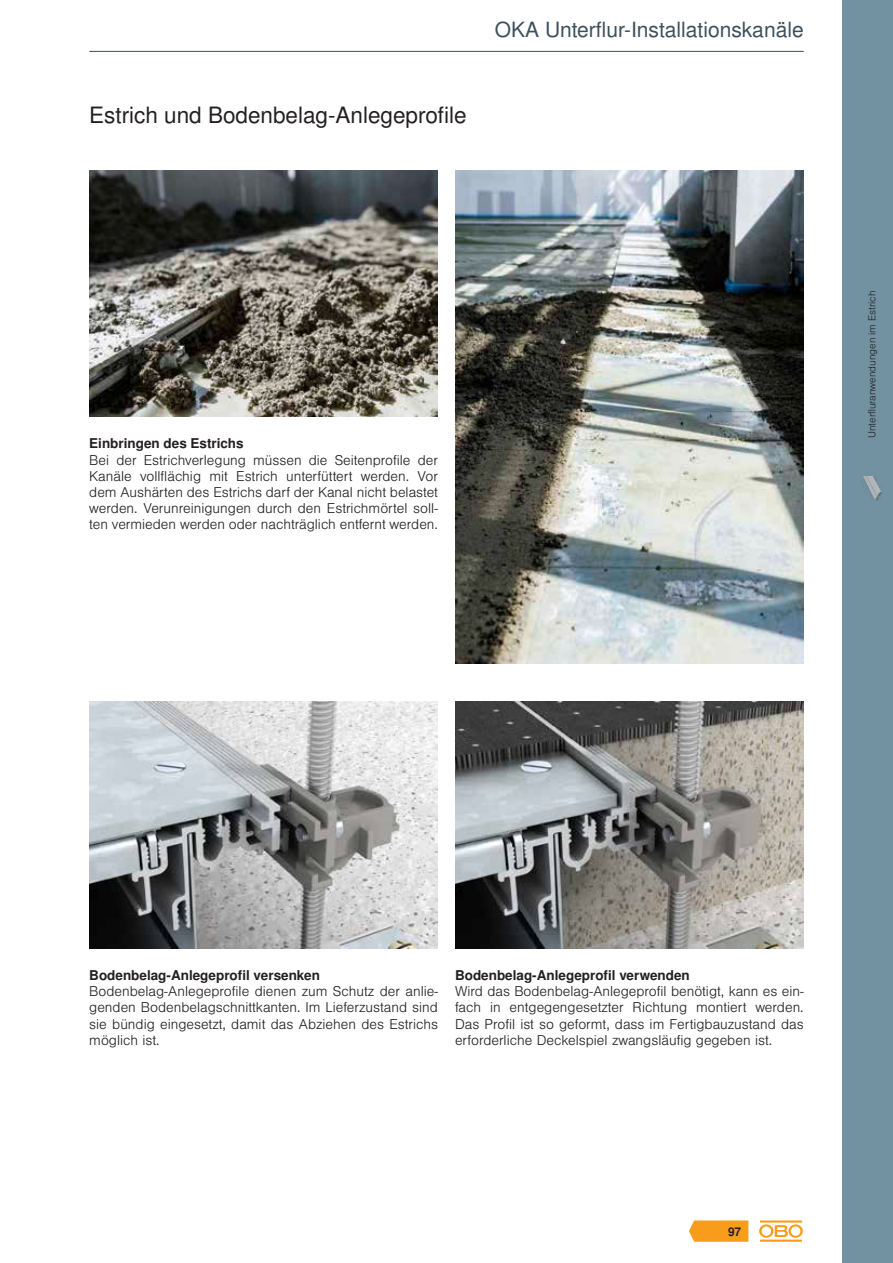
<style>
.page{position:relative;width:893px;height:1263px;background:#fff}
.page>*{position:absolute;margin:0;border:0;box-sizing:border-box;transform-origin:0 0}
.t1{font:22.5px "Nimbus San LOT";color:#231f20}
.t2{font:21px "Nimbus San LOT";color:#3b505b}
.t3{font:300 13.5px/16.2px "Nimbus San LOT";color:#231f20;text-align:justify}
.t4{font:700 13.5px "Nimbus San LOT";color:#231f20}
.t5{font:700 12px "Nimbus San LOT";color:#231f20}
.t6{font:300 9.75px "Nimbus San LOT";color:#231f20}
</style>
<div class="page">
<hr style="left:89px;top:51px;width:715px;height:1px;background:#3b505b">
<img style="left:89px;top:170px;width:349px;height:247px">
<img style="left:455px;top:170px;width:349px;height:493px">
<img style="left:89px;top:702px;width:349px;height:246px">
<img style="left:455px;top:702px;width:349px;height:246px">
<hr style="left:760px;top:1239px;width:42px;height:3px;background:#f89c1c">
<svg style="left:759px;top:1224px;width:44px;height:14px"></svg>
<hr style="left:760px;top:1220px;width:42px;height:2px;background:#f89c1c">
<svg style="left:689px;top:1220px;width:59px;height:22px"></svg>
<div style="left:842px;top:0;width:51px;height:1263px;background:#7292a1"></div>
<img style="left:863px;top:476px;width:19px;height:25px">
<h1 class="t1" style="left:89px;top:102px;width:379px">Estrich und Bodenbelag-Anlegeprofile</h1>
<h2 class="t2" style="left:495px;top:17px;width:310px">OKA Unterflur-Installationskanäle</h2>
<p class="t4" style="left:89px;top:436px;width:156px">Einbringen des Estrichs</p>
<p class="t3" style="left:89px;top:452px;width:350px">Bei der Estrichverlegung müssen die Seitenprofile der Kanäle vollflächig mit Estrich unterfüttert werden. Vor dem Aushärten des Estrichs darf der Kanal nicht belastet werden. Verunreinigungen durch den Estrichmörtel soll&shy;ten vermieden werden oder nachträglich entfernt werden.</p>
<p class="t6" style="left:866px;top:438px;width:149px;rotate:-90deg">Unterfluranwendungen im Estrich</p>
<p class="t4" style="left:89px;top:967px;width:232px">Bodenbelag-Anlegeprofil versenken</p>
<p class="t3" style="left:89px;top:984px;width:350px">Bodenbelag-Anlegeprofile dienen zum Schutz der anlie&shy;genden Bodenbelagschnittkanten. Im Lieferzustand sind sie bündig eingesetzt, damit das Abziehen des Estrichs möglich ist.</p>
<p class="t4" style="left:455px;top:967px;width:236px">Bodenbelag-Anlegeprofil verwenden</p>
<p class="t3" style="left:455px;top:984px;width:350px">Wird das Bodenbelag-Anlegeprofil benötigt, kann es ein&shy;fach in entgegengesetzter Richtung montiert werden.<br>Das Profil ist so geformt, dass im Fertigbauzustand das erforderliche Deckelspiel zwangsläufig gegeben ist.</p>
<p class="t5" style="left:728px;top:1225px;width:15px">97</p>
</div>
